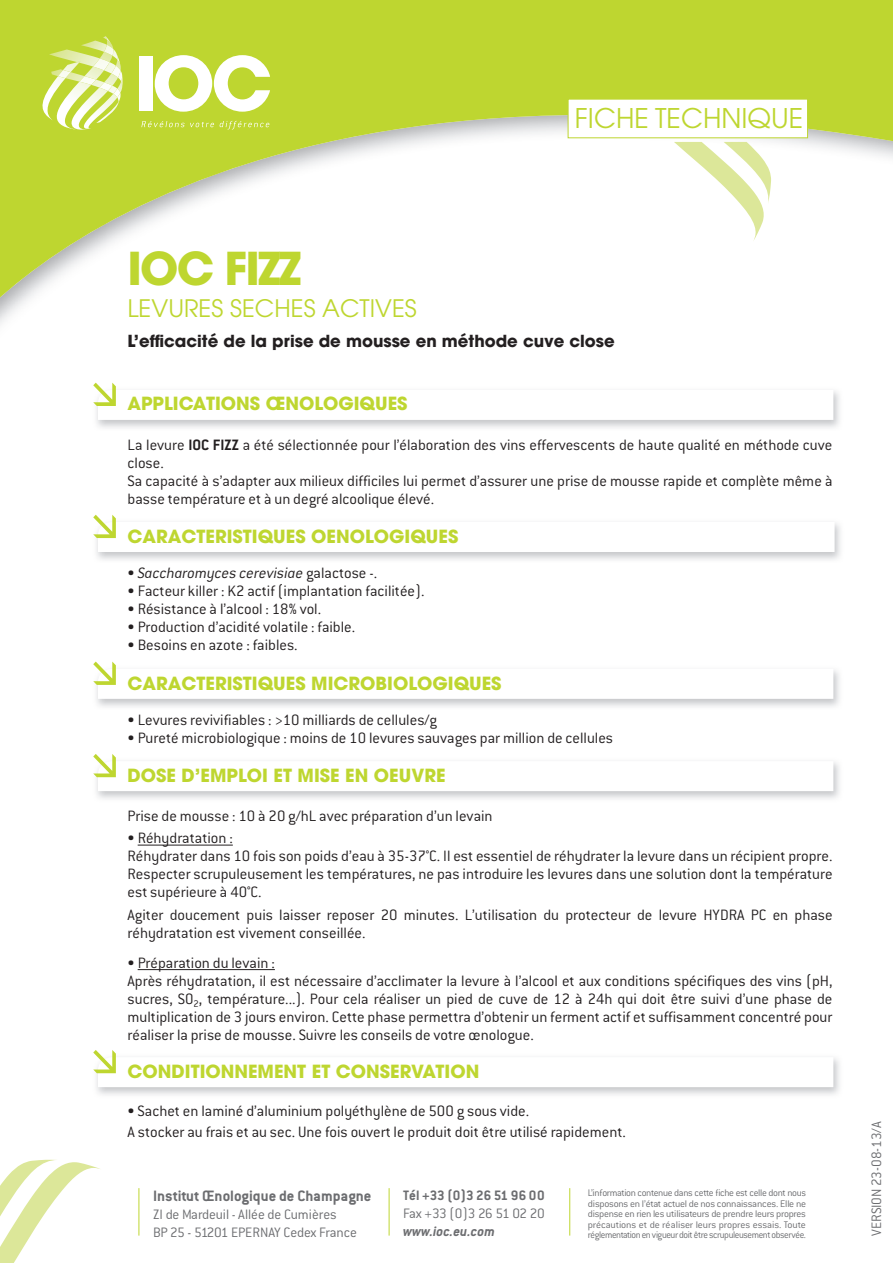
<style>
.page{position:relative;width:893px;height:1263px;background:#fff}
.page>*{position:absolute;margin:0;border:0;box-sizing:border-box;transform-origin:0 0}
.t1{font:700 45px "Avant Garde LT";letter-spacing:-.04em;color:#bed630}
.t2{font:27px "Avant Garde LT";color:#bed630}
.t3{font:24px "Avant Garde LT";color:#bed630}
.t4{font:700 18px "Avant Garde LT";color:#bed630}
.t5{font:300 16.5px/18px "Conduit ITC";color:#231f20}
.t6{font:700 16.5px "Avant Garde LT";color:#231f20}
.t7{font:italic 300 16.5px "Conduit ITC";color:#231f20}
.t8{font:700 16.5px "Conduit ITC";color:#6c6d70}
.t9{font:300 15px/18px "Conduit ITC";letter-spacing:-.01em;color:#6c6d70}
.t10{font:700 15px "Conduit ITC";color:#6c6d70}
.t11{font:300 15px "Conduit ITC";letter-spacing:-.03em;color:#6c6d70}
.t12{font:italic 700 15px "Conduit ITC";color:#6c6d70}
.t13{font:300 10.5px/10.5px "Conduit ITC";letter-spacing:-.035em;color:#6c6d70;text-align:justify}
.s1{font-weight:700}
.s2{font-style:normal}
</style>
<div class="page">
<svg style="left:0;top:0;width:893px;height:324px"></svg>
<svg style="left:0;top:1160px;width:100px;height:103px"></svg>
<svg style="left:567px;top:98px;width:241px;height:41px"></svg>
<hr style="left:139px;top:1188px;width:1px;height:47px;background:#bed630">
<hr style="left:389px;top:1188px;width:1px;height:47px;background:#bed630">
<hr style="left:569px;top:1188px;width:1px;height:47px;background:#bed630">
<img style="left:49px;top:49px;width:6px;height:13px">
<img style="left:121px;top:75px;width:2px;height:54px">
<img style="left:113px;top:105px;width:8px;height:25px">
<img style="left:55px;top:36px;width:58px;height:94px">
<img style="left:93px;top:58px;width:6px;height:12px">
<img style="left:79px;top:76px;width:17px;height:9px">
<svg style="left:99px;top:36px;width:23px;height:69px;background:#dbe893"></svg>
<img style="left:39px;top:62px;width:40px;height:59px">
<svg style="left:58px;top:70px;width:13px;height:8px"></svg>
<svg style="left:141px;top:121px;width:73px;height:6px"></svg>
<svg style="left:220px;top:121px;width:49px;height:8px"></svg>
<div style="left:139px;top:56px;width:14px;height:55px;background:#fff"></div>
<svg style="left:155px;top:55px;width:115px;height:57px"></svg>
<img style="left:674px;top:142px;width:92px;height:100px">
<img style="left:724px;top:142px;width:47px;height:62px">
<svg style="left:93px;top:383px;width:740px;height:37px"></svg>
<svg style="left:93px;top:515px;width:742px;height:37px"></svg>
<svg style="left:93px;top:754px;width:740px;height:37px"></svg>
<svg style="left:93px;top:1050px;width:740px;height:37px"></svg>
<svg style="left:93px;top:662px;width:740px;height:37px"></svg>
<hr style="left:138px;top:845px;width:95px;height:1px;background:#231f20">
<hr style="left:138px;top:969px;width:137px;height:1px;background:#231f20">
<h2 class="t2" style="left:575px;top:102px;width:230px">FICHE TECHNIQUE</h2>
<h1 class="t1" style="left:128px;top:239px;width:175px">IOC FIZZ</h1>
<h3 class="t3" style="left:128px;top:294px;width:291px">LEVURES SECHES ACTIVES</h3>
<p class="t6" style="left:128px;top:330px;width:489px">L’efficacité de la prise de mousse en méthode cuve close</p>
<p class="t4" style="left:128px;top:392px;width:281px">APPLICATIONS ŒNOLOGIQUES</p>
<p class="t5" style="left:128px;top:436px;width:707px">La levure <span class="s1">IOC FIZZ</span> a été sélectionnée pour l’élaboration des vins effervescents de haute qualité en méthode cuve close.<br>Sa capacité à s’adapter aux milieux difficiles lui permet d’assurer une prise de mousse rapide et complète même à basse température et à un degré alcoolique élevé.</p>
<p class="t4" style="left:128px;top:525px;width:332px">CARACTERISTIQUES OENOLOGIQUES</p>
<p class="t7" style="left:128px;top:564px;width:251px"><span class="s2">•</span> Saccharomyces cerevisiae <span class="s2">galactose -.</span></p>
<p class="t5" style="left:128px;top:582px;width:298px">• Facteur killer : K2 actif (implantation facilitée).</p>
<p class="t5" style="left:128px;top:600px;width:195px">• Résistance à l’alcool : 18% vol.</p>
<p class="t5" style="left:128px;top:618px;width:229px">• Production d’acidité volatile : faible.</p>
<p class="t5" style="left:128px;top:636px;width:172px">• Besoins en azote : faibles.</p>
<p class="t4" style="left:128px;top:671px;width:376px">CARACTERISTIQUES MICROBIOLOGIQUES</p>
<p class="t5" style="left:128px;top:711px;width:311px">• Levures revivifiables : &gt;10 milliards de cellules/g</p>
<p class="t5" style="left:128px;top:729px;width:487px">• Pureté microbiologique : moins de 10 levures sauvages par million de cellules</p>
<p class="t4" style="left:128px;top:764px;width:320px">DOSE D’EMPLOI ET MISE EN OEUVRE</p>
<p class="t5" style="left:128px;top:807px;width:367px">Prise de mousse : 10 à 20 g/hL avec préparation d’un levain</p>
<p class="t5" style="left:128px;top:829px;width:706px">• Réhydratation :<br>Réhydrater dans 10 fois son poids d’eau à 35-37°C. Il est essentiel de réhydrater la levure dans un récipient propre.<br>Respecter scrupuleusement les températures, ne pas introduire les levures dans une solution dont la température est supérieure à 40°C.</p>
<p class="t5" style="left:128px;top:906px;width:707px">Agiter doucement puis laisser reposer 20 minutes. L’utilisation du protecteur de levure HYDRA PC en phase réhydratation est vivement conseillée.</p>
<p class="t5" style="left:128px;top:954px;width:706px">• Préparation du levain :<br>Après réhydratation, il est nécessaire d’acclimater la levure à l’alcool et aux conditions spécifiques des vins (pH, sucres, SO<sub>2</sub>, température...). Pour cela réaliser un pied de cuve de 12 à 24h qui doit être suivi d’une phase de multiplication de 3 jours environ. Cette phase permettra d’obtenir un ferment actif et suffisamment concentré pour réaliser la prise de mousse. Suivre les conseils de votre œnologue.</p>
<p class="t4" style="left:128px;top:1060px;width:353px">CONDITIONNEMENT ET CONSERVATION</p>
<p class="t5" style="left:128px;top:1101px;width:500px;line-height:21px">• Sachet en laminé d’aluminium polyéthylène de 500 g sous vide.<br>A stocker au frais et au sec. Une fois ouvert le produit doit être utilisé rapidement.</p>
<p class="t8" style="left:153px;top:1186px;width:220px">Institut Œnologique de Champagne</p>
<p class="t9" style="left:153px;top:1205px;width:205px">ZI de Mardeuil - Allée de Cumières<br>BP 25 - 51201 EPERNAY Cedex France</p>
<p class="t10" style="left:403px;top:1186px;width:143px">Tél +33 (0)3 26 51 96 00</p>
<p class="t11" style="left:403px;top:1205px;width:143px">Fax +33 (0)3 26 51 02 20</p>
<p class="t12" style="left:403px;top:1222px;width:93px">www.ioc.eu.com</p>
<p class="t13" style="left:588px;top:1188px;width:220px">L’information contenue dans cette fiche est celle dont nous disposons en l’état actuel de nos connaissances. Elle ne dispense en rien les utilisateurs de prendre leurs propres précautions et de réaliser leurs propres essais. Toute réglementationenvigueurdoitêtrescrupuleusementobservée.</p>
<p class="t9" style="left:867px;top:1235px;width:116px;rotate:-90deg">VERSION 23-08-13/A</p>
</div>
